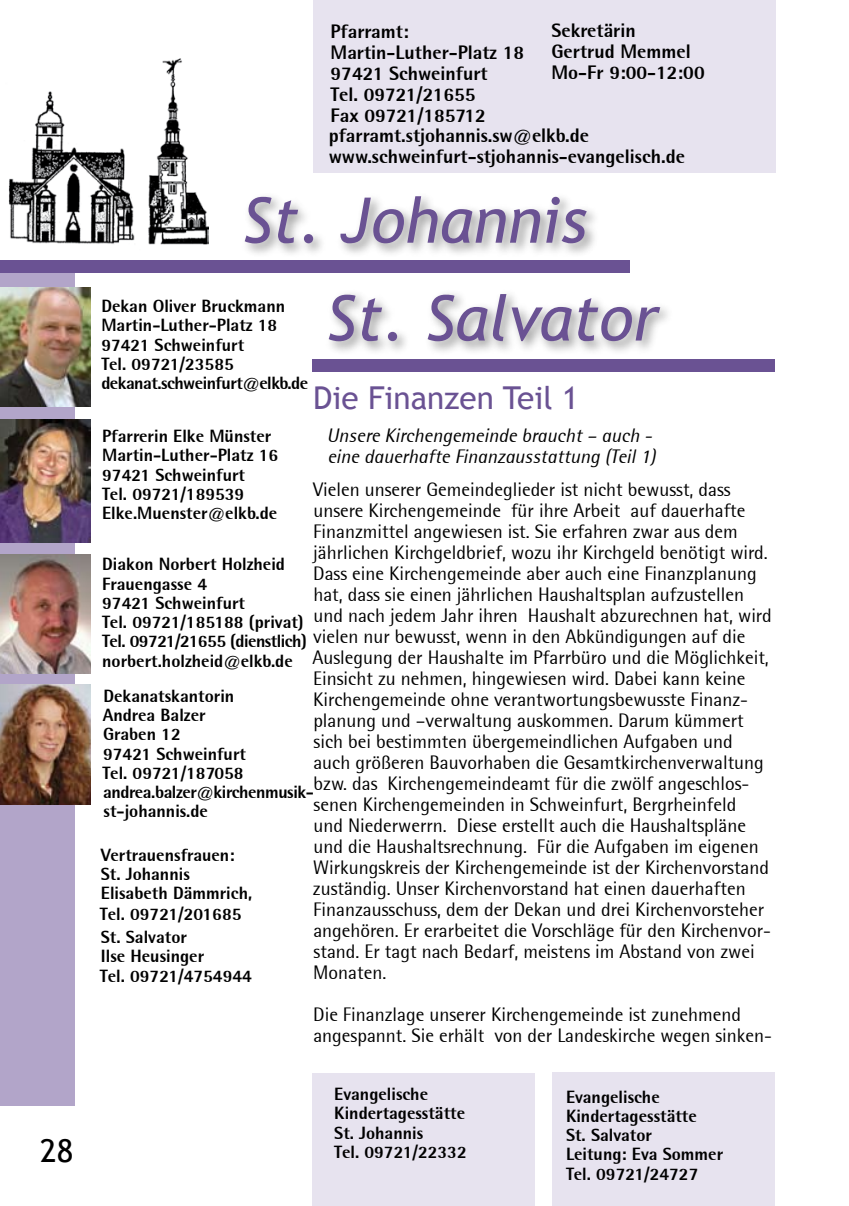
<style>
.page{position:relative;width:849px;height:1206px;background:#fff}
.page>*{position:absolute;margin:0;border:0;box-sizing:border-box;transform-origin:0 0}
.t1{font:italic 63px "Trebuchet MS";color:#6a5293}
.t2{font:31.5px "Trebuchet MS";color:#6a5293}
.t3{font:31.5px "Trebuchet MS";color:#000}
.t4{font:19.25px/21px "Rotis Semi Sans";color:#000}
.t5{font:800 19.25px/21px "Rotis Semi Sans";color:#000}
.t6{font:italic 19.25px/21px "Rotis Semi Sans";color:#000}
.t7{font:800 17.5px/19.2px "Rotis Semi Sans";color:#000}
</style>
<div class="page">
<div style="left:552px;top:1071px;width:222px;height:134px;background:#e7e3ef"></div>
<div style="left:313px;top:1073px;width:222px;height:132px;background:#e7e3ef"></div>
<div style="left:0;top:273px;width:74px;height:832px;background:#b2a5c9"></div>
<div style="left:0;top:260px;width:629px;height:13px;background:#6a5293"></div>
<div style="left:239px;top:190px;width:362px;height:69px;background:#000;opacity:.45"></div>
<img style="left:0;top:419px;width:91px;height:123px">
<img style="left:0;top:554px;width:91px;height:119px">
<div style="left:312px;top:359px;width:462px;height:13px;background:#6a5293"></div>
<div style="left:323px;top:288px;width:351px;height:69px;background:#000;opacity:.45"></div>
<div style="left:313px;top:0;width:462px;height:172px;background:#e7e3ef"></div>
<img style="left:8px;top:91px;width:127px;height:153px">
<img style="left:0;top:288px;width:91px;height:119px">
<img style="left:148px;top:58px;width:60px;height:186px">
<img style="left:0;top:685px;width:91px;height:119px">
<h2 class="t3" style="left:40px;top:1132px;width:17px">28</h2>
<p class="t5" style="left:330px;top:20px;width:195px">Pfarramt:<br>Martin-Luther-Platz 18<br>97421 Schweinfurt<br>Tel. 09721/21655<br>Fax 09721/185712</p>
<p class="t5" style="left:551px;top:20px;width:155px">Sekretärin<br>Gertrud Memmel<br>Mo-Fr 9:00-12:00</p>
<p class="t5" style="left:328px;top:125px;width:357px">pfarramt.stjohannis.sw@elkb.de www.schweinfurt-stjohannis-evangelisch.de</p>
<h1 class="t1" style="left:242px;top:183px;width:346px">St. Johannis</h1>
<h1 class="t1" style="left:326px;top:281px;width:334px">St. Salvator</h1>
<p class="t7" style="left:101px;top:296px;width:208px">Dekan Oliver Bruckmann<br>Martin-Luther-Platz 18<br>97421 Schweinfurt<br>Tel. 09721/23585 dekanat.schweinfurt@elkb.de</p>
<p class="t7" style="left:102px;top:426px;width:177px">Pfarrerin Elke Münster<br>Martin-Luther-Platz 16<br>97421 Schweinfurt<br>Tel. 09721/189539<br>Elke.Muenster@elkb.de</p>
<p class="t7" style="left:102px;top:554px;width:206px">Diakon Norbert Holzheid<br>Frauengasse 4<br>97421 Schweinfurt<br>Tel. 09721/185188 (privat)<br>Tel. 09721/21655 (dienstlich) norbert.holzheid@elkb.de</p>
<h2 class="t2" style="left:313px;top:379px;width:267px">Die Finanzen Teil 1</h2>
<p class="t6" style="left:327px;top:425px;width:330px">Unsere Kirchengemeinde braucht – auch - eine dauerhafte Finanzausstattung (Teil 1)</p>
<p class="t4" style="left:312px;top:479px;width:460px">Vielen unserer Gemeindeglieder ist nicht bewusst, dass unsere Kirchengemeinde für ihre Arbeit auf dauerhafte Finanzmittel angewiesen ist. Sie erfahren zwar aus dem jährlichen Kirchgeldbrief, wozu ihr Kirchgeld benötigt wird.<br>Dass eine Kirchengemeinde aber auch eine Finanzplanung hat, dass sie einen jährlichen Haushaltsplan aufzustellen und nach jedem Jahr ihren Haushalt abzurechnen hat, wird vielen nur bewusst, wenn in den Abkündigungen auf die Auslegung der Haushalte im Pfarrbüro und die Möglichkeit, Einsicht zu nehmen, hingewiesen wird. Dabei kann keine Kirchengemeinde ohne verantwortungsbewusste Finanz&shy;planung und –verwaltung auskommen. Darum kümmert sich bei bestimmten übergemeindlichen Aufgaben und auch größeren Bauvorhaben die Gesamtkirchenverwaltung bzw. das Kirchengemeindeamt für die zwölf angeschlos&shy;senen Kirchengemeinden in Schweinfurt, Bergrheinfeld<br>und Niederwerrn. Diese erstellt auch die Haushaltspläne und die Haushaltsrechnung. Für die Aufgaben im eigenen Wirkungskreis der Kirchengemeinde ist der Kirchenvorstand zuständig. Unser Kirchenvorstand hat einen dauerhaften Finanzausschuss, dem der Dekan und drei Kirchenvorsteher angehören. Er erarbeitet die Vorschläge für den Kirchenvor&shy;stand. Er tagt nach Bedarf, meistens im Abstand von zwei Monaten.</p>
<p class="t4" style="left:313px;top:1004px;width:460px">Die Finanzlage unserer Kirchengemeinde ist zunehmend angespannt. Sie erhält von der Landeskirche wegen sinken-</p>
<p class="t7" style="left:102px;top:686px;width:213px">Dekanatskantorin<br>Andrea Balzer<br>Graben 12<br>97421 Schweinfurt<br>Tel. 09721/187058 andrea.balzer@kirchenmusik&shy;st-johannis.de</p>
<p class="t7" style="left:101px;top:844px;width:153px">Vertrauensfrauen:<br>St. Johannis<br>Elisabeth Dämmrich,</p>
<p class="t7" style="left:100px;top:902px;width:143px;line-height:22.8px">Tel. 09721/201685<br>St. Salvator</p>
<p class="t7" style="left:100px;top:946px;width:153px">Ilse Heusinger<br>Tel. 09721/4754944</p>
<p class="t7" style="left:334px;top:1084px;width:134px">Evangelische<br>Kindertagesstätte<br>St. Johannis<br>Tel. 09721/22332</p>
<p class="t7" style="left:566px;top:1086px;width:159px">Evangelische<br>Kindertagesstätte<br>St. Salvator<br>Leitung: Eva Sommer<br>Tel. 09721/24727</p>
</div>
